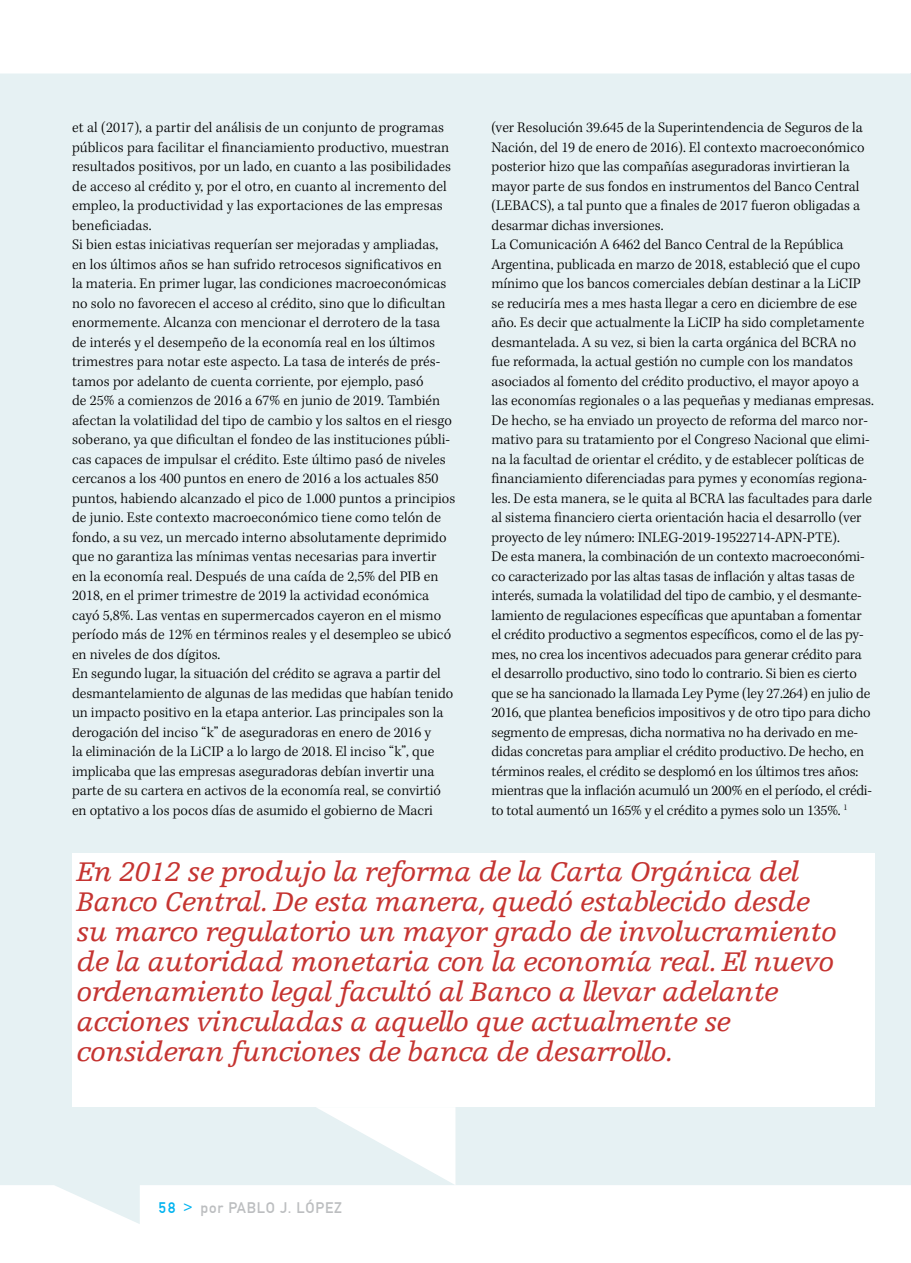
<style>
.page{position:relative;width:911px;height:1263px;background:#fff}
.page>*{position:absolute;margin:0;border:0;box-sizing:border-box;transform-origin:0 0}
.t1{font:italic 28.5px/30px "Egyptienne F";letter-spacing:-.02em;color:#c53431}
.t2{font:300 15px/19.5px "Kepler Std";color:#000}
.t3{font:15px "DIN1451 Mittelschrift";letter-spacing:.05em;color:#bcbec0}
.s1{color:#00b3f0}
</style>
<div class="page">
<div style="left:0;top:73px;width:911px;height:1151px;background:#e6f1f3"></div>
<div style="left:72px;top:854px;width:803px;height:253px;background:#fff"></div>
<svg style="left:316px;top:1107px;width:139px;height:78px"></svg>
<p class="t2" style="left:72px;top:118px;width:385px">et al (2017), a partir del análisis de un conjunto de programas públicos para facilitar el financiamiento productivo, muestran resultados positivos, por un lado, en cuanto a las posibilidades de acceso al crédito y, por el otro, en cuanto al incremento del empleo, la productividad y las exportaciones de las empresas beneficiadas.<br>Si bien estas iniciativas requerían ser mejoradas y ampliadas, en los últimos años se han sufrido retrocesos significativos en la materia. En primer lugar, las condiciones macroeconómicas no solo no favorecen el acceso al crédito, sino que lo dificultan enormemente. Alcanza con mencionar el derrotero de la tasa de interés y el desempeño de la economía real en los últimos trimestres para notar este aspecto. La tasa de interés de prés&shy;tamos por adelanto de cuenta corriente, por ejemplo, pasó<br>de 25% a comienzos de 2016 a 67% en junio de 2019. También afectan la volatilidad del tipo de cambio y los saltos en el riesgo soberano, ya que dificultan el fondeo de las instituciones públi&shy;cas capaces de impulsar el crédito. Este último pasó de niveles cercanos a los 400 puntos en enero de 2016 a los actuales 850 puntos, habiendo alcanzado el pico de 1.000 puntos a principios de junio. Este contexto macroeconómico tiene como telón de fondo, a su vez, un mercado interno absolutamente deprimido que no garantiza las mínimas ventas necesarias para invertir<br>en la economía real. Después de una caída de 2,5% del PIB en 2018, en el primer trimestre de 2019 la actividad económica cayó 5,8%. Las ventas en supermercados cayeron en el mismo período más de 12% en términos reales y el desempleo se ubicó en niveles de dos dígitos.<br>En segundo lugar, la situación del crédito se agrava a partir del desmantelamiento de algunas de las medidas que habían tenido un impacto positivo en la etapa anterior. Las principales son la derogación del inciso “k” de aseguradoras en enero de 2016 y<br>la eliminación de la LiCIP a lo largo de 2018. El inciso “k”, que implicaba que las empresas aseguradoras debían invertir una parte de su cartera en activos de la economía real, se convirtió en optativo a los pocos días de asumido el gobierno de Macri</p>
<p class="t2" style="left:491px;top:118px;width:384px">(ver Resolución 39.645 de la Superintendencia de Seguros de la Nación, del 19 de enero de 2016). El contexto macroeconómico posterior hizo que las compañías aseguradoras invirtieran la mayor parte de sus fondos en instrumentos del Banco Central (LEBACS), a tal punto que a finales de 2017 fueron obligadas a desarmar dichas inversiones.<br>La Comunicación A 6462 del Banco Central de la República Argentina, publicada en marzo de 2018, estableció que el cupo mínimo que los bancos comerciales debían destinar a la LiCIP se reduciría mes a mes hasta llegar a cero en diciembre de ese año. Es decir que actualmente la LiCIP ha sido completamente desmantelada. A su vez, si bien la carta orgánica del BCRA no fue reformada, la actual gestión no cumple con los mandatos asociados al fomento del crédito productivo, el mayor apoyo a las economías regionales o a las pequeñas y medianas empresas.<br>De hecho, se ha enviado un proyecto de reforma del marco nor&shy;mativo para su tratamiento por el Congreso Nacional que elimi&shy;na la facultad de orientar el crédito, y de establecer políticas de financiamiento diferenciadas para pymes y economías regiona&shy;les. De esta manera, se le quita al BCRA las facultades para darle al sistema financiero cierta orientación hacia el desarrollo (ver proyecto de ley número: INLEG-2019-19522714-APN-PTE).<br>De esta manera, la combinación de un contexto macroeconómi&shy;co caracterizado por las altas tasas de inflación y altas tasas de interés, sumada la volatilidad del tipo de cambio, y el desmante&shy;lamiento de regulaciones específicas que apuntaban a fomentar el crédito productivo a segmentos específicos, como el de las py&shy;mes, no crea los incentivos adecuados para generar crédito para el desarrollo productivo, sino todo lo contrario. Si bien es cierto que se ha sancionado la llamada Ley Pyme (ley 27.264) en julio de 2016, que plantea beneficios impositivos y de otro tipo para dicho segmento de empresas, dicha normativa no ha derivado en me&shy;didas concretas para ampliar el crédito productivo. De hecho, en términos reales, el crédito se desplomó en los últimos tres años: mientras que la inflación acumuló un 200% en el período, el crédi&shy;to total aumentó un 165% y el crédito a pymes solo un 135%. <sup>1</sup></p>
<p class="t1" style="left:76px;top:857px;width:762px">En 2012 se produjo la reforma de la Carta Orgánica del Banco Central. De esta manera, quedó establecido desde su marco regulatorio un mayor grado de involucramiento de la autoridad monetaria con la economía real. El nuevo ordenamiento legal facultó al Banco a llevar adelante acciones vinculadas a aquello que actualmente se consideran funciones de banca de desarrollo.</p>
<p class="t3" style="left:159px;top:1199px;width:185px"><span class="s1">58 &gt;</span> por PABLO J. LÓPEZ</p>
</div>
